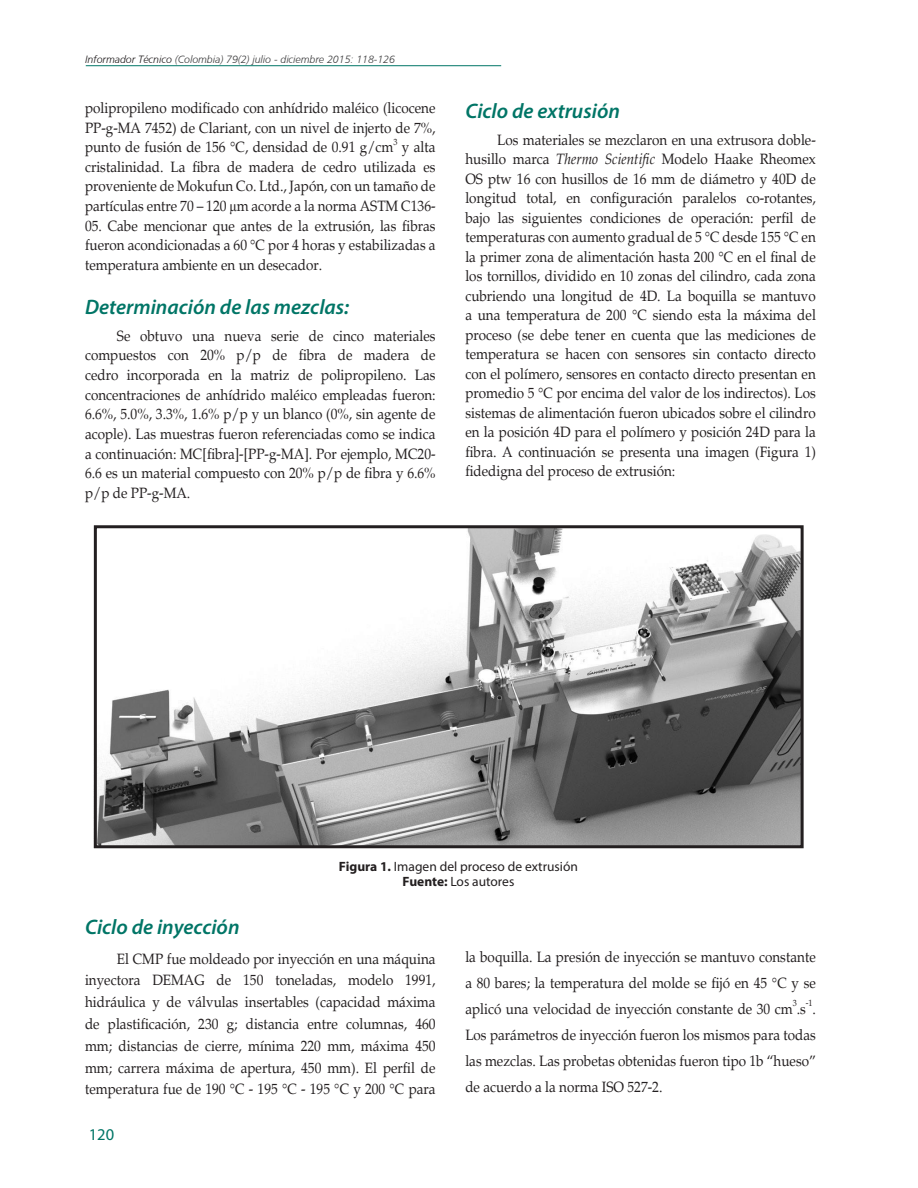
<style>
.page{position:relative;width:918px;height:1188px;background:#fff}
.page>*{position:absolute;margin:0;border:0;box-sizing:border-box;transform-origin:0 0}
.t1{font:italic 600 21px "Myriad Pro";color:#007566}
.t2{font:16.5px "Myriad Pro";color:#007566}
.parrafos_con_sangria{font:15px/19.5px "Palatino";color:#231f20;text-align:justify;scale:.9 1}
.t3{font:13.5px/15px "Myriad Pro";color:#231f20;text-align:center}
.t4{font:italic 300 10.5px "Frutiger CE";color:#3e3e3f}
.parrafos_con_sangria-2{font:9px "Palatino";color:#231f20;scale:.9 1}
.s1{color:#231f20}
.s2{font-family:"Times New Roman"}
.s3{font-style:italic}
.s4{font-weight:700}
</style>
<div class="page">
<hr style="left:86px;top:65px;width:415px;height:1px;background:#007566">
<img style="left:98px;top:529px;width:702px;height:315px">
<div style="left:94px;top:525px;width:710px;height:323px;border:3px solid #231f20"></div>
<p class="t4" style="left:85px;top:53px;width:311px"><span class="s1">Informador Técnico</span> (Colombia) 79(2) julio - diciembre 2015: 118-126</p>
<p class="parrafos_con_sangria" style="left:85px;top:98px;width:391px">polipropileno modificado con anhídrido maléico (licocene PP-g-MA 7452) de Clariant, con un nivel de injerto de 7%, punto de fusión de 156 °C, densidad de 0.91 g/cm</p>
<p class="parrafos_con_sangria-2" style="left:393px;top:136px;width:6px">3</p>
<p class="parrafos_con_sangria" style="left:85px;top:138px;width:391px;text-indent:317px">y alta cristalinidad. La fibra de madera de cedro utilizada es proveniente de Mokufun Co. Ltd., Japón, con un tamaño de partículas entre 70 – 120 <span class="s2">μ</span>m acorde a la norma ASTM C136-</p>
<p class="parrafos_con_sangria" style="left:85px;top:216px;width:391px">05. Cabe mencionar que antes de la extrusión, las fibras fueron acondicionadas a 60 °C por 4 horas y estabilizadas a temperatura ambiente en un desecador.</p>
<p class="t1" style="left:85px;top:293px;width:266px">Determinación de las mezclas:</p>
<p class="parrafos_con_sangria" style="left:85px;top:326px;width:391px;text-indent:32px">Se obtuvo una nueva serie de cinco materiales compuestos con 20% p/p de fibra de madera de cedro incorporada en la matriz de polipropileno. Las concentraciones de anhídrido maléico empleadas fueron:<br>6.6%, 5.0%, 3.3%, 1.6% p/p y un blanco (0%, sin agente de acople). Las muestras fueron referenciadas como se indica a continuación: MC[fibra]-[PP-g-MA]. Por ejemplo, MC20- 6.6 es un material compuesto con 20% p/p de fibra y 6.6% p/p de PP-g-MA.</p>
<p class="t1" style="left:465px;top:97px;width:156px">Ciclo de extrusión</p>
<p class="parrafos_con_sangria" style="left:465px;top:130px;width:391px;text-indent:32px">Los materiales se mezclaron en una extrusora doble&shy;husillo marca <span class="s3">Thermo Scientific</span> Modelo Haake Rheomex OS ptw 16 con husillos de 16 mm de diámetro y 40D de longitud total, en configuración paralelos co-rotantes, bajo las siguientes condiciones de operación: perfil de temperaturas con aumento gradual de 5 °C desde 155 °C en la primer zona de alimentación hasta 200 °C en el final de los tornillos, dividido en 10 zonas del cilindro, cada zona cubriendo una longitud de 4D. La boquilla se mantuvo a una temperatura de 200 °C siendo esta la máxima del proceso (se debe tener en cuenta que las mediciones de temperatura se hacen con sensores sin contacto directo con el polímero, sensores en contacto directo presentan en promedio 5 °C por encima del valor de los indirectos). Los sistemas de alimentación fueron ubicados sobre el cilindro en la posición 4D para el polímero y posición 24D para la fibra. A continuación se presenta una imagen (Figura 1) fidedigna del proceso de extrusión:</p>
<p class="t3" style="left:339px;top:859px;width:241px"><span class="s4">Figura 1.</span> Imagen del proceso de extrusión<br><span class="s4">Fuente:</span> Los autores</p>
<p class="t1" style="left:85px;top:914px;width:156px">Ciclo de inyección</p>
<p class="parrafos_con_sangria" style="left:85px;top:948px;width:391px;line-height:21.9px;text-indent:32px">El CMP fue moldeado por inyección en una máquina inyectora DEMAG de 150 toneladas, modelo 1991, hidráulica y de válvulas insertables (capacidad máxima de plastificación, 230 g; distancia entre columnas, 460 mm; distancias de cierre, mínima 220 mm, máxima 450 mm; carrera máxima de apertura, 450 mm). El perfil de temperatura fue de 190 °C - 195 °C - 195 °C y 200 °C para</p>
<p class="parrafos_con_sangria" style="left:465px;top:944px;width:391px;line-height:26.1px">la boquilla. La presión de inyección se mantuvo constante a 80 bares; la temperatura del molde se fijó en 45 °C y se aplicó una velocidad de inyección constante de 30 cm .s .</p>
<p class="parrafos_con_sangria-2" style="left:793px;top:998px;width:6px">3</p>
<p class="parrafos_con_sangria-2" style="left:806px;top:998px;width:9px">-1</p>
<p class="parrafos_con_sangria" style="left:465px;top:1022px;width:391px;line-height:26.1px">Los parámetros de inyección fueron los mismos para todas las mezclas. Las probetas obtenidas fueron tipo 1b “hueso” de acuerdo a la norma ISO 527-2.</p>
<p class="t2" style="left:89px;top:1124px;width:27px">120</p>
</div>
